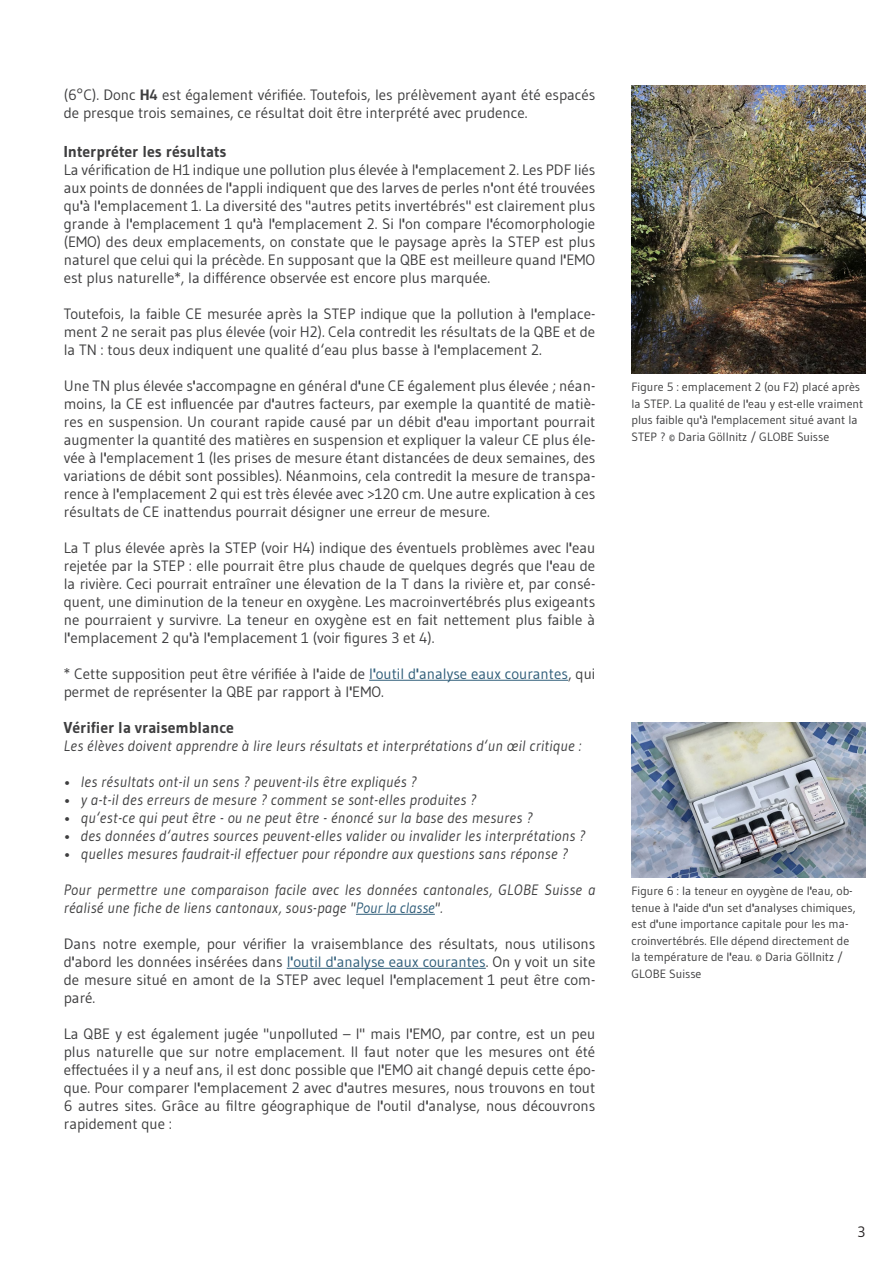
<style>
.page{position:relative;width:893px;height:1263px;background:#fff}
.page>*{position:absolute;margin:0;border:0;box-sizing:border-box;transform-origin:0 0}
.Title_1_1_1{font:700 15.75px "Gudea";color:#3e3e3f}
.Txt_Block{font:15px/18px "Gudea";color:#3e3e3f;text-align:justify}
.Txt_Block-2{font:italic 15px/18px "Gudea";letter-spacing:.02em;color:#3e3e3f}
.t1{font:15px "Gudea";color:#231f20}
.Legende{font:12px/16.5px "Gudea";color:#3e3e3f}
.s1{font-weight:700}
.s2{color:#2f5d79}
.s3{font-weight:700;color:#2f5d79}
.s4{font-style:normal}
</style>
<div class="page">
<hr style="left:369px;top:680px;width:199px;height:1px;background:#2f5d79">
<hr style="left:356px;top:914px;width:79px;height:1px;background:#2f5d79">
<hr style="left:287px;top:968px;width:199px;height:1px;background:#2f5d79">
<img style="left:631px;top:85px;width:234px;height:288px">
<img style="left:631px;top:722px;width:234px;height:156px">
<p class="Txt_Block" style="left:64px;top:85px;width:533px">(6°C). Donc <span class="s1">H4</span> est également vérifiée. Toutefois, les prélèvement ayant été espacés de presque trois semaines, ce résultat doit être interprété avec prudence.</p>
<p class="Title_1_1_1" style="left:64px;top:142px;width:164px">Interpréter les résultats</p>
<p class="Txt_Block" style="left:64px;top:161px;width:533px">La vérification de H1 indique une pollution plus élevée à l<span class="s1">'</span>emplacement 2. Les PDF liés aux points de données de l<span class="s1">'</span>appli indiquent que des larves de perles n<span class="s1">'</span>ont été trouvées qu<span class="s1">'</span>à l<span class="s1">'</span>emplacement 1. La diversité des "autres petits invertébrés" est clairement plus grande à l<span class="s1">'</span>emplacement 1 qu<span class="s1">'</span>à l<span class="s1">'</span>emplacement 2. Si l<span class="s1">'</span>on compare l<span class="s1">'</span>écomorphologie (EMO) des deux emplacements, on constate que le paysage après la STEP est plus naturel que celui qui la précède. En supposant que la QBE est meilleure quand l<span class="s1">'</span>EMO est plus naturelle*, la différence observée est encore plus marquée.</p>
<p class="Txt_Block" style="left:64px;top:305px;width:533px">Toutefois, la faible CE mesurée après la STEP indique que la pollution à l<span class="s1">'</span>emplace&shy;ment 2 ne serait pas plus élevée (voir H2). Cela contredit les résultats de la QBE et de la TN : tous deux indiquent une qualité d‘eau plus basse à l<span class="s1">'</span>emplacement 2.</p>
<p class="Txt_Block" style="left:64px;top:377px;width:533px">Une TN plus élevée s<span class="s1">'</span>accompagne en général d<span class="s1">'</span>une CE également plus élevée ; néan&shy;moins, la CE est influencée par d<span class="s1">'</span>autres facteurs, par exemple la quantité de matiè&shy;res en suspension. Un courant rapide causé par un débit d<span class="s1">'</span>eau important pourrait augmenter la quantité des matières en suspension et expliquer la valeur CE plus éle&shy;vée à l<span class="s1">'</span>emplacement 1 (les prises de mesure étant distancées de deux semaines, des variations de débit sont possibles). Néanmoins, cela contredit la mesure de transpa&shy;rence à l<span class="s1">'</span>emplacement 2 qui est très élevée avec &gt;120 cm. Une autre explication à ces résultats de CE inattendus pourrait désigner une erreur de mesure.</p>
<p class="Txt_Block" style="left:64px;top:539px;width:533px">La T plus élevée après la STEP (voir H4) indique des éventuels problèmes avec l<span class="s1">'</span>eau rejetée par la STEP : elle pourrait être plus chaude de quelques degrés que l<span class="s1">'</span>eau de la rivière. Ceci pourrait entraîner une élevation de la T dans la rivière et, par consé&shy;quent, une diminution de la teneur en oxygène. Les macroinvertébrés plus exigeants ne pourraient y survivre. La teneur en oxygène est en fait nettement plus faible à l<span class="s1">'</span>emplacement 2 qu<span class="s1">'</span>à l<span class="s1">'</span>emplacement 1 (voir figures 3 et 4).</p>
<p class="Txt_Block" style="left:64px;top:665px;width:533px">* Cette supposition peut être vérifiée à l<span class="s1">'</span>aide de <span class="s2">l</span><span class="s3">'</span><span class="s2">outil d</span><span class="s3">'</span><span class="s2">analyse eaux courantes</span>, qui permet de représenter la QBE par rapport à l<span class="s1">'</span>EMO.</p>
<p class="Title_1_1_1" style="left:64px;top:718px;width:172px">Vérifier la vraisemblance</p>
<p class="Txt_Block-2" style="left:64px;top:737px;width:519px">Les élèves doivent apprendre à lire leurs résultats et interprétations d‘un œil critique :</p>
<p class="Txt_Block-2" style="left:64px;top:773px;width:355px"><span class="s4">•</span> les résultats ont-il un sens ? peuvent-ils être expliqués ?</p>
<p class="Txt_Block-2" style="left:64px;top:791px;width:414px"><span class="s4">•</span> y a-t-il des erreurs de mesure ? comment se sont-elles produites ?</p>
<p class="Txt_Block-2" style="left:64px;top:809px;width:470px"><span class="s4">•</span> qu‘est-ce qui peut être - ou ne peut être - énoncé sur la base des mesures ?</p>
<p class="Txt_Block-2" style="left:64px;top:827px;width:523px"><span class="s4">•</span> des données d‘autres sources peuvent-elles valider ou invalider les interprétations ?</p>
<p class="Txt_Block-2" style="left:64px;top:845px;width:506px"><span class="s4">•</span> quelles mesures faudrait-il effectuer pour répondre aux questions sans réponse ?</p>
<p class="Txt_Block-2" style="left:64px;top:881px;width:533px">Pour permettre une comparaison facile avec les données cantonales, GLOBE Suisse a réalisé une fiche de liens cantonaux, sous-page "<span class="s2">Pour la classe</span>".</p>
<p class="Txt_Block" style="left:64px;top:935px;width:533px">Dans notre exemple, pour vérifier la vraisemblance des résultats, nous utilisons d<span class="s1">'</span>abord les données insérées dans <span class="s2">l</span><span class="s3">'</span><span class="s2">outil d</span><span class="s3">'</span><span class="s2">analyse eaux courantes</span>. On y voit un site de mesure situé en amont de la STEP avec lequel l<span class="s1">'</span>emplacement 1 peut être com&shy;paré.</p>
<p class="Txt_Block" style="left:64px;top:1025px;width:533px">La QBE y est également jugée "unpolluted – I" mais l<span class="s1">'</span>EMO, par contre, est un peu plus naturelle que sur notre emplacement. Il faut noter que les mesures ont été effectuées il y a neuf ans, il est donc possible que l<span class="s1">'</span>EMO ait changé depuis cette épo&shy;que. Pour comparer l<span class="s1">'</span>emplacement 2 avec d<span class="s1">'</span>autres mesures, nous trouvons en tout 6 autres sites. Grâce au filtre géographique de l<span class="s1">'</span>outil d<span class="s1">'</span>analyse, nous découvrons rapidement que :</p>
<p class="Legende" style="left:631px;top:378px;width:233px">Figure 5 : emplacement 2 (ou F2) placé après la STEP. La qualité de l<span class="s1">'</span>eau y est-elle vraiment plus faible qu<span class="s1">'</span>à l<span class="s1">'</span>emplacement situé avant la STEP ? © Daria Göllnitz / GLOBE Suisse</p>
<p class="Legende" style="left:631px;top:882px;width:226px">Figure 6 : la teneur en oyygène de l<span class="s1">'</span>eau, ob&shy;tenue à l<span class="s1">'</span>aide d<span class="s1">'</span>un set d<span class="s1">'</span>analyses chimiques, est d<span class="s1">'</span>une importance capitale pour les ma&shy;croinvertébrés. Elle dépend directement de la température de l<span class="s1">'</span>eau. © Daria Göllnitz / GLOBE Suisse</p>
<p class="t1" style="left:857px;top:1222px;width:9px">3</p>
</div>
